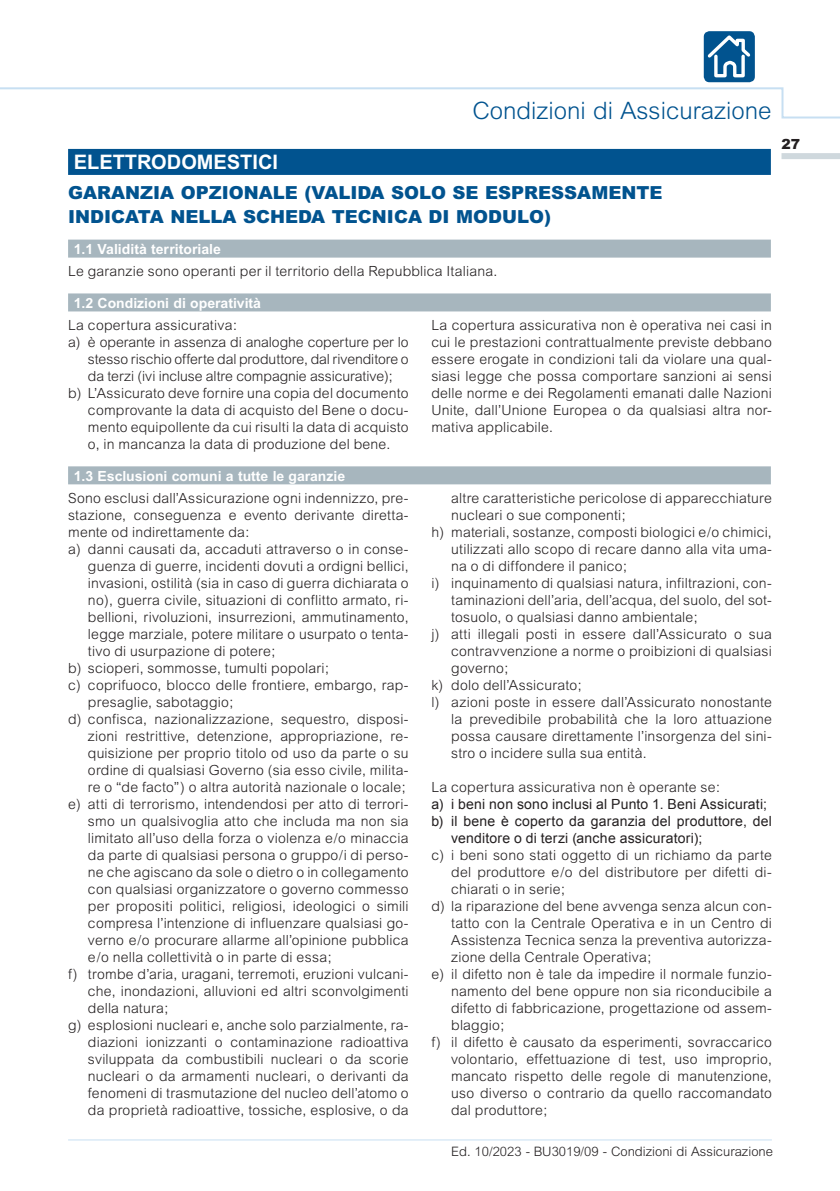
<style>
.page{position:relative;width:840px;height:1191px;background:#fff}
.page>*{position:absolute;margin:0;border:0;box-sizing:border-box;transform-origin:0 0}
.t1{font:300 24px "Arial";color:#01538f}
._09_TITOLO_BOX_BLU{font:700 20px "Arial";color:#fff}
._08_SOTTOTITOLO_BLU{font:900 18px "Arial";color:#01538f}
._05_TXT_RIENTRO{font:300 14px/17px "Arial";letter-spacing:.015em;color:#231f20;text-align:justify}
._01_TXT{font:300 14px/17px "Arial";letter-spacing:.015em;color:#231f20;text-align:justify}
._05_TXT_RIENTRO-2{font:14px/17px "Arial";letter-spacing:.015em;color:#231f20}
._04_TITOLO_BOX_GRIGI{font:700 14px "Arial";color:#fff}
.t2{font:900 14px "Arial";color:#231f20}
.t3{font:300 13px "Arial";color:#231f20}
</style>
<div class="page">
<div style="left:781px;top:153px;width:58px;height:6px;background:#cfd8dd"></div>
<hr style="left:68px;top:1139px;width:703px;height:1px;background:#c7dff2">
<svg style="left:0;top:31px;width:839px;height:88px"></svg>
<div style="left:68px;top:149px;width:702px;height:26px;background:#01538f"></div>
<div style="left:68px;top:240px;width:702px;height:18px;background:#a7b6be"></div>
<div style="left:68px;top:293px;width:702px;height:18px;background:#a7b6be"></div>
<div style="left:68px;top:466px;width:702px;height:18px;background:#a7b6be"></div>
<div style="left:703px;top:31px;width:51px;height:51px;background:#01538f;border-radius:6px"></div>
<svg style="left:704px;top:32px;width:47px;height:47px"></svg>
<h1 class="t1" style="left:472px;top:96px;width:300px">Condizioni di Assicurazione</h1>
<p class="_09_TITOLO_BOX_BLU" style="left:74px;top:150px;width:206px">ELETTRODOMESTICI</p>
<p class="_08_SOTTOTITOLO_BLU" style="left:68px;top:181px;width:595px">GARANZIA OPZIONALE (VALIDA SOLO SE ESPRESSAMENTE</p>
<p class="_08_SOTTOTITOLO_BLU" style="left:68px;top:205px;width:484px">INDICATA NELLA SCHEDA TECNICA DI MODULO)</p>
<p class="_04_TITOLO_BOX_GRIGI" style="left:74px;top:241px;width:148px">1.1 Validità territoriale</p>
<p class="_01_TXT" style="left:68px;top:263px;width:430px">Le garanzie sono operanti per il territorio della Repubblica Italiana.</p>
<p class="_04_TITOLO_BOX_GRIGI" style="left:74px;top:294px;width:189px">1.2 Condizioni di operatività</p>
<p class="_01_TXT" style="left:68px;top:317px;width:170px">La copertura assicurativa:</p>
<p class="_05_TXT_RIENTRO" style="left:88px;top:334px;width:322px;text-indent:-20px">a) è operante in assenza di analoghe coperture per lo stesso rischio offerte dal produttore, dal rivenditore o da terzi (ivi incluse altre compagnie assicurative);</p>
<p class="_05_TXT_RIENTRO" style="left:88px;top:385px;width:322px;text-indent:-20px">b) L’Assicurato deve fornire una copia del documento comprovante la data di acquisto del Bene o docu&shy;mento equipollente da cui risulti la data di acquisto o, in mancanza la data di produzione del bene.</p>
<p class="_01_TXT" style="left:431px;top:317px;width:342px">La copertura assicurativa non è operativa nei casi in cui le prestazioni contrattualmente previste debbano essere erogate in condizioni tali da violare una qual&shy;siasi legge che possa comportare sanzioni ai sensi delle norme e dei Regolamenti emanati dalle Nazioni Unite, dall’Unione Europea o da qualsiasi altra nor&shy;mativa applicabile.</p>
<p class="_04_TITOLO_BOX_GRIGI" style="left:74px;top:467px;width:273px">1.3 Esclusioni comuni a tutte le garanzie</p>
<p class="_01_TXT" style="left:68px;top:490px;width:342px">Sono esclusi dall’Assicurazione ogni indennizzo, pre&shy;stazione, conseguenza e evento derivante diretta&shy;mente od indirettamente da:</p>
<p class="_05_TXT_RIENTRO" style="left:88px;top:541px;width:322px;text-indent:-20px">a) danni causati da, accaduti attraverso o in conse&shy;guenza di guerre, incidenti dovuti a ordigni bellici, invasioni, ostilità (sia in caso di guerra dichiarata o no), guerra civile, situazioni di conflitto armato, ri&shy;bellioni, rivoluzioni, insurrezioni, ammutinamento, legge marziale, potere militare o usurpato o tenta&shy;tivo di usurpazione di potere;</p>
<p class="_05_TXT_RIENTRO" style="left:68px;top:660px;width:262px">b) scioperi, sommosse, tumulti popolari;</p>
<p class="_05_TXT_RIENTRO" style="left:88px;top:677px;width:322px;text-indent:-20px">c) coprifuoco, blocco delle frontiere, embargo, rap&shy;presaglie, sabotaggio;</p>
<p class="_05_TXT_RIENTRO" style="left:88px;top:711px;width:322px;text-indent:-20px">d) confisca, nazionalizzazione, sequestro, disposi&shy;zioni restrittive, detenzione, appropriazione, re&shy;quisizione per proprio titolo od uso da parte o su ordine di qualsiasi Governo (sia esso civile, milita&shy;re o “de facto”) o altra autorità nazionale o locale;</p>
<p class="_05_TXT_RIENTRO" style="left:88px;top:796px;width:322px;text-indent:-20px">e) atti di terrorismo, intendendosi per atto di terrori&shy;smo un qualsivoglia atto che includa ma non sia limitato all’uso della forza o violenza e/o minaccia da parte di qualsiasi persona o gruppo/i di perso&shy;ne che agiscano da sole o dietro o in collegamento con qualsiasi organizzatore o governo commesso per propositi politici, religiosi, ideologici o simili compresa l’intenzione di influenzare qualsiasi go&shy;verno e/o procurare allarme all’opinione pubblica e/o nella collettività o in parte di essa;</p>
<p class="_05_TXT_RIENTRO" style="left:88px;top:966px;width:322px;text-indent:-20px">f) trombe d’aria, uragani, terremoti, eruzioni vulcani&shy;che, inondazioni, alluvioni ed altri sconvolgimenti della natura;</p>
<p class="_05_TXT_RIENTRO" style="left:88px;top:1017px;width:322px;text-indent:-20px">g) esplosioni nucleari e, anche solo parzialmente, ra&shy;diazioni ionizzanti o contaminazione radioattiva sviluppata da combustibili nucleari o da scorie nucleari o da armamenti nucleari, o derivanti da fenomeni di trasmutazione del nucleo dell’atomo o da proprietà radioattive, tossiche, esplosive, o da</p>
<p class="_05_TXT_RIENTRO" style="left:451px;top:490px;width:322px">altre caratteristiche pericolose di apparecchiature nucleari o sue componenti;</p>
<p class="_05_TXT_RIENTRO" style="left:451px;top:524px;width:322px;text-indent:-20px">h) materiali, sostanze, composti biologici e/o chimici, utilizzati allo scopo di recare danno alla vita uma&shy;na o di diffondere il panico;</p>
<p class="_05_TXT_RIENTRO" style="left:451px;top:575px;width:322px;text-indent:-20px">i) inquinamento di qualsiasi natura, infiltrazioni, con&shy;taminazioni dell’aria, dell’acqua, del suolo, del sot&shy;tosuolo, o qualsiasi danno ambientale;</p>
<p class="_05_TXT_RIENTRO" style="left:451px;top:626px;width:322px;text-indent:-20px">j) atti illegali posti in essere dall’Assicurato o sua contravvenzione a norme o proibizioni di qualsiasi governo;</p>
<p class="_05_TXT_RIENTRO" style="left:431px;top:677px;width:152px">k) dolo dell’Assicurato;</p>
<p class="_05_TXT_RIENTRO" style="left:451px;top:694px;width:322px;text-indent:-20px">l) azioni poste in essere dall’Assicurato nonostante la prevedibile probabilità che la loro attuazione possa causare direttamente l’insorgenza del sini&shy;stro o incidere sulla sua entità.</p>
<p class="_01_TXT" style="left:431px;top:779px;width:290px">La copertura assicurativa non è operante se:</p>
<p class="_05_TXT_RIENTRO-2" style="left:431px;top:796px;width:337px">a) i beni non sono inclusi al Punto 1. Beni Assicurati;</p>
<p class="_05_TXT_RIENTRO-2" style="left:451px;top:813px;width:322px;text-indent:-20px">b) il bene è coperto da garanzia del produttore, del venditore o di terzi (anche assicuratori);</p>
<p class="_05_TXT_RIENTRO" style="left:451px;top:847px;width:322px;text-indent:-20px">c) i beni sono stati oggetto di un richiamo da parte del produttore e/o del distributore per difetti di&shy;chiarati o in serie;</p>
<p class="_05_TXT_RIENTRO" style="left:451px;top:898px;width:322px;text-indent:-20px">d) la riparazione del bene avvenga senza alcun con&shy;tatto con la Centrale Operativa e in un Centro di Assistenza Tecnica senza la preventiva autorizza&shy;zione della Centrale Operativa;</p>
<p class="_05_TXT_RIENTRO" style="left:451px;top:966px;width:322px;text-indent:-20px">e) il difetto non è tale da impedire il normale funzio&shy;namento del bene oppure non sia riconducibile a difetto di fabbricazione, progettazione od assem&shy;blaggio;</p>
<p class="_05_TXT_RIENTRO" style="left:451px;top:1034px;width:322px;text-indent:-20px">f) il difetto è causato da esperimenti, sovraccarico volontario, effettuazione di test, uso improprio, mancato rispetto delle regole di manutenzione, uso diverso o contrario da quello raccomandato dal produttore;</p>
<p class="t2" style="left:781px;top:135px;width:20px">27</p>
<p class="t3" style="left:451px;top:1144px;width:323px">Ed. 10/2023 - BU3019/09 - Condizioni di Assicurazione</p>
</div>
